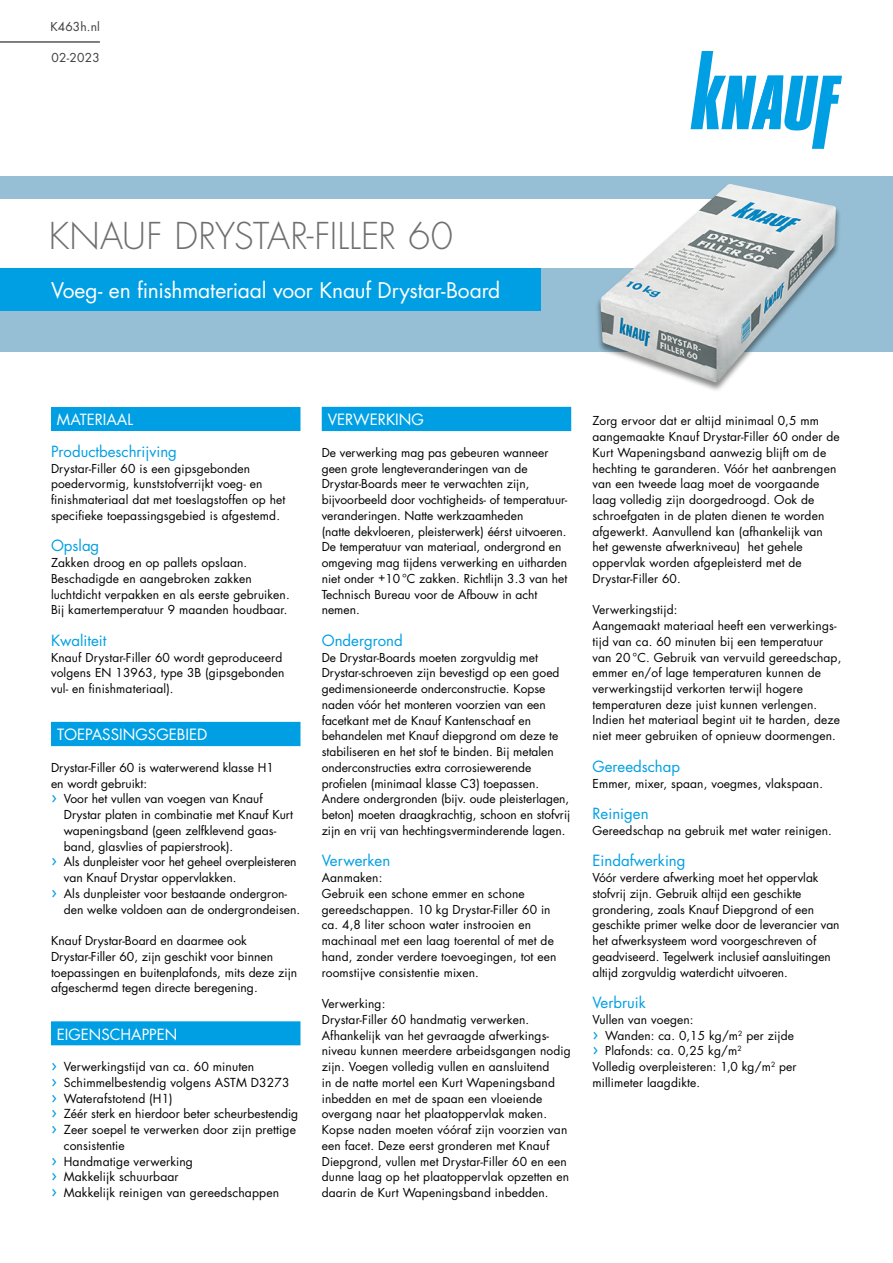
<style>
.page{position:relative;width:893px;height:1263px;background:#fff}
.page>*{position:absolute;margin:0;border:0;box-sizing:border-box;transform-origin:0 0}
.t1{font:300 36px "Futura Std";color:#706f6f}
.t2{font:21px "Futura Std";letter-spacing:-.01em;color:#fff}
.t3{font:15.15px "Futura Std";color:#fff}
.t4{font:15px "Futura Std";color:#009fe3}
.t5{font:15px "Futura Std";color:#fff}
.t6{font:12.15px "Futura Std";letter-spacing:.01em;color:#000}
.t7{font:12px/15.8px "Futura Std";letter-spacing:.01em;color:#000}
.t8{font:12px "Futura Std";letter-spacing:-.01em;color:#000}
.t9{font:12px "Futura Std";letter-spacing:.01em;color:#3c3c3b}
.s1{font-size:18px;color:#009fe3}
</style>
<div class="page">
<div style="left:0;top:176px;width:893px;height:176px;background:#96bfd5"></div>
<svg style="left:691px;top:51px;width:151px;height:98px"></svg>
<div style="left:51px;top:407px;width:249px;height:24px;background:#009fe3"></div>
<div style="left:51px;top:722px;width:249px;height:24px;background:#009fe3"></div>
<div style="left:51px;top:1021px;width:249px;height:24px;background:#009fe3"></div>
<div style="left:322px;top:407px;width:249px;height:24px;background:#009fe3"></div>
<div style="left:0;top:268px;width:540px;height:42px;background:#009fe3"></div>
<div style="left:0;top:200px;width:736px;height:68px;background:#fff"></div>
<hr style="left:0;top:42px;width:100px;height:1px;background:#000">
<div style="left:595px;top:184px;width:246px;height:209px;background:#000;opacity:.47"></div>
<img style="left:600px;top:184px;width:236px;height:199px">
<p class="t9" style="left:50px;top:19px;width:51px">K463h.nl</p>
<p class="t9" style="left:52px;top:50px;width:50px">02-2023</p>
<h1 class="t1" style="left:49px;top:214px;width:406px">KNAUF DRYSTAR-FILLER 60</h1>
<h2 class="t2" style="left:51px;top:277px;width:451px">Voeg- en finishmateriaal voor Knauf Drystar-Board</h2>
<p class="t5" style="left:57px;top:410px;width:78px">MATERIAAL</p>
<p class="t4" style="left:51px;top:442px;width:127px">Productbeschrijving</p>
<p class="t7" style="left:51px;top:460px;width:236px">Drystar-Filler 60 is een gipsgebonden poedervormig, kunststofverrijkt voeg- en finishmateriaal dat met toeslagstoffen op het specifieke toepassingsgebied is afgestemd.</p>
<p class="t4" style="left:51px;top:536px;width:50px">Opslag</p>
<p class="t7" style="left:51px;top:555px;width:240px">Zakken droog en op pallets opslaan.<br>Beschadigde en aangebroken zakken luchtdicht verpakken en als eerste gebruiken.<br>Bij kamertemperatuur 9 maanden houdbaar.</p>
<p class="t4" style="left:51px;top:631px;width:57px">Kwaliteit</p>
<p class="t7" style="left:51px;top:649px;width:235px">Knauf Drystar-Filler 60 wordt geproduceerd volgens EN 13963, type 3B (gipsgebonden vul- en finishmateriaal).</p>
<p class="t3" style="left:57px;top:725px;width:152px">TOEPASSINGSGEBIED</p>
<p class="t7" style="left:51px;top:760px;width:225px">Drystar-Filler 60 is waterwerend klasse H1</p>
<p class="t7" style="left:51px;top:775px;width:98px">en wordt gebruikt:</p>
<p class="t7" style="left:51px;top:791px;width:213px"><span class="s1">›</span> Voor het vullen van voegen van Knauf</p>
<p class="t7" style="left:64px;top:807px;width:231px">Drystar platen in combinatie met Knauf Kurt</p>
<p class="t7" style="left:64px;top:823px;width:214px">wapeningsband (geen zelfklevend gaas-</p>
<p class="t7" style="left:64px;top:838px;width:171px">band, glasvlies of papierstrook).</p>
<p class="t8" style="left:51px;top:854px;width:247px"><span class="s1">›</span> Als dunpleister voor het geheel overpleisteren</p>
<p class="t7" style="left:64px;top:870px;width:174px">van Knauf Drystar oppervlakken.</p>
<p class="t7" style="left:51px;top:886px;width:238px"><span class="s1">›</span> Als dunpleister voor bestaande ondergron-</p>
<p class="t7" style="left:64px;top:901px;width:238px">den welke voldoen aan de ondergrondeisen.</p>
<p class="t7" style="left:51px;top:933px;width:248px">Knauf Drystar-Board en daarmee ook Drystar-Filler 60, zijn geschikt voor binnen toepassingen en buitenplafonds, mits deze zijn afgeschermd tegen directe beregening.</p>
<p class="t5" style="left:57px;top:1024px;width:122px">EIGENSCHAPPEN</p>
<p class="t6" style="left:51px;top:1059px;width:205px"><span class="s1">›</span> Verwerkingstijd van ca. 60 minuten</p>
<p class="t6" style="left:51px;top:1075px;width:240px"><span class="s1">›</span> Schimmelbestendig volgens ASTM D3273</p>
<p class="t6" style="left:51px;top:1090px;width:123px"><span class="s1">›</span> Waterafstotend (H1)</p>
<p class="t6" style="left:51px;top:1106px;width:249px"><span class="s1">›</span> Zéér sterk en hierdoor beter scheurbestendig</p>
<p class="t6" style="left:51px;top:1122px;width:246px"><span class="s1">›</span> Zeer soepel te verwerken door zijn prettige</p>
<p class="t6" style="left:64px;top:1138px;width:63px">consistentie</p>
<p class="t6" style="left:51px;top:1153px;width:143px"><span class="s1">›</span> Handmatige verwerking</p>
<p class="t6" style="left:51px;top:1169px;width:129px"><span class="s1">›</span> Makkelijk schuurbaar</p>
<p class="t6" style="left:51px;top:1185px;width:230px"><span class="s1">›</span> Makkelijk reinigen van gereedschappen</p>
<p class="t3" style="left:328px;top:410px;width:98px">VERWERKING</p>
<p class="t7" style="left:322px;top:445px;width:247px">De verwerking mag pas gebeuren wanneer geen grote lengteveranderingen van de Drystar-Boards meer te verwachten zijn, bijvoorbeeld door vochtigheids- of temperatuur&shy;veranderingen. Natte werkzaamheden<br>(natte dekvloeren, pleisterwerk) éérst uitvoeren.<br>De temperatuur van materiaal, ondergrond en omgeving mag tijdens verwerking en uitharden niet onder +10 °C zakken. Richtlijn 3.3 van het Technisch Bureau voor de Afbouw in acht nemen.</p>
<p class="t4" style="left:322px;top:631px;width:83px">Ondergrond</p>
<p class="t7" style="left:322px;top:649px;width:250px">De Drystar-Boards moeten zorgvuldig met Drystar-schroeven zijn bevestigd op een goed gedimensioneerde onderconstructie. Kopse naden vóór het monteren voorzien van een facetkant met de Knauf Kantenschaaf en behandelen met Knauf diepgrond om deze te stabiliseren en het stof te binden. Bij metalen onderconstructies extra corrosiewerende profielen (minimaal klasse C3) toepassen.<br>Andere ondergronden (bijv. oude pleisterlagen, beton) moeten draagkrachtig, schoon en stofvrij zijn en vrij van hechtingsverminderende lagen.</p>
<p class="t4" style="left:322px;top:851px;width:70px">Verwerken</p>
<p class="t7" style="left:322px;top:870px;width:236px">Aanmaken:<br>Gebruik een schone emmer en schone gereedschappen. 10 kg Drystar-Filler 60 in ca. 4,8 liter schoon water instrooien en machinaal met een laag toerental of met de hand, zonder verdere toevoegingen, tot een roomstijve consistentie mixen.</p>
<p class="t7" style="left:322px;top:996px;width:250px">Verwerking:<br>Drystar-Filler 60 handmatig verwerken.<br>Afhankelijk van het gevraagde afwerkings&shy;niveau kunnen meerdere arbeidsgangen nodig zijn. Voegen volledig vullen en aansluitend<br>in de natte mortel een Kurt Wapeningsband inbedden en met de spaan een vloeiende overgang naar het plaatoppervlak maken.<br>Kopse naden moeten vóóraf zijn voorzien van een facet. Deze eerst gronderen met Knauf Diepgrond, vullen met Drystar-Filler 60 en een dunne laag op het plaatoppervlak opzetten en daarin de Kurt Wapeningsband inbedden.</p>
<p class="t7" style="left:592px;top:413px;width:249px">Zorg ervoor dat er altijd minimaal 0,5 mm aangemaakte Knauf Drystar-Filler 60 onder de Kurt Wapeningsband aanwezig blijft om de hechting te garanderen. Vóór het aanbrengen van een tweede laag moet de voorgaande laag volledig zijn doorgedroogd. Ook de schroefgaten in de platen dienen te worden afgewerkt. Aanvullend kan (afhankelijk van het gewenste afwerkniveau) het gehele oppervlak worden afgepleisterd met de Drystar-Filler 60.</p>
<p class="t7" style="left:592px;top:602px;width:250px">Verwerkingstijd:<br>Aangemaakt materiaal heeft een verwerkings&shy;tijd van ca. 60 minuten bij een temperatuur van 20 °C. Gebruik van vervuild gereedschap, emmer en/of lage temperaturen kunnen de verwerkingstijd verkorten terwijl hogere temperaturen deze juist kunnen verlengen.<br>Indien het materiaal begint uit te harden, deze niet meer gebruiken of opnieuw doormengen.</p>
<p class="t4" style="left:592px;top:757px;width:89px">Gereedschap</p>
<p class="t7" style="left:592px;top:775px;width:232px">Emmer, mixer, spaan, voegmes, vlakspaan.</p>
<p class="t4" style="left:592px;top:804px;width:58px">Reinigen</p>
<p class="t7" style="left:592px;top:823px;width:241px">Gereedschap na gebruik met water reinigen.</p>
<p class="t4" style="left:592px;top:851px;width:95px">Eindafwerking</p>
<p class="t7" style="left:592px;top:870px;width:249px">Vóór verdere afwerking moet het oppervlak stofvrij zijn. Gebruik altijd een geschikte grondering, zoals Knauf Diepgrond of een geschikte primer welke door de leverancier van het afwerksysteem word voorgeschreven of geadviseerd. Tegelwerk inclusief aansluitingen altijd zorgvuldig waterdicht uitvoeren.</p>
<p class="t4" style="left:592px;top:993px;width:55px">Verbruik</p>
<p class="t7" style="left:592px;top:1012px;width:206px">Vullen van voegen:<br><span class="s1">›</span> Wanden: ca. 0,15 kg/m<sup>2</sup> per zijde <span class="s1">›</span> Plafonds: ca. 0,25 kg/m<sup>2<br></sup>Volledig overpleisteren: 1,0 kg/m<sup>2</sup> per millimeter laagdikte.</p>
</div>
